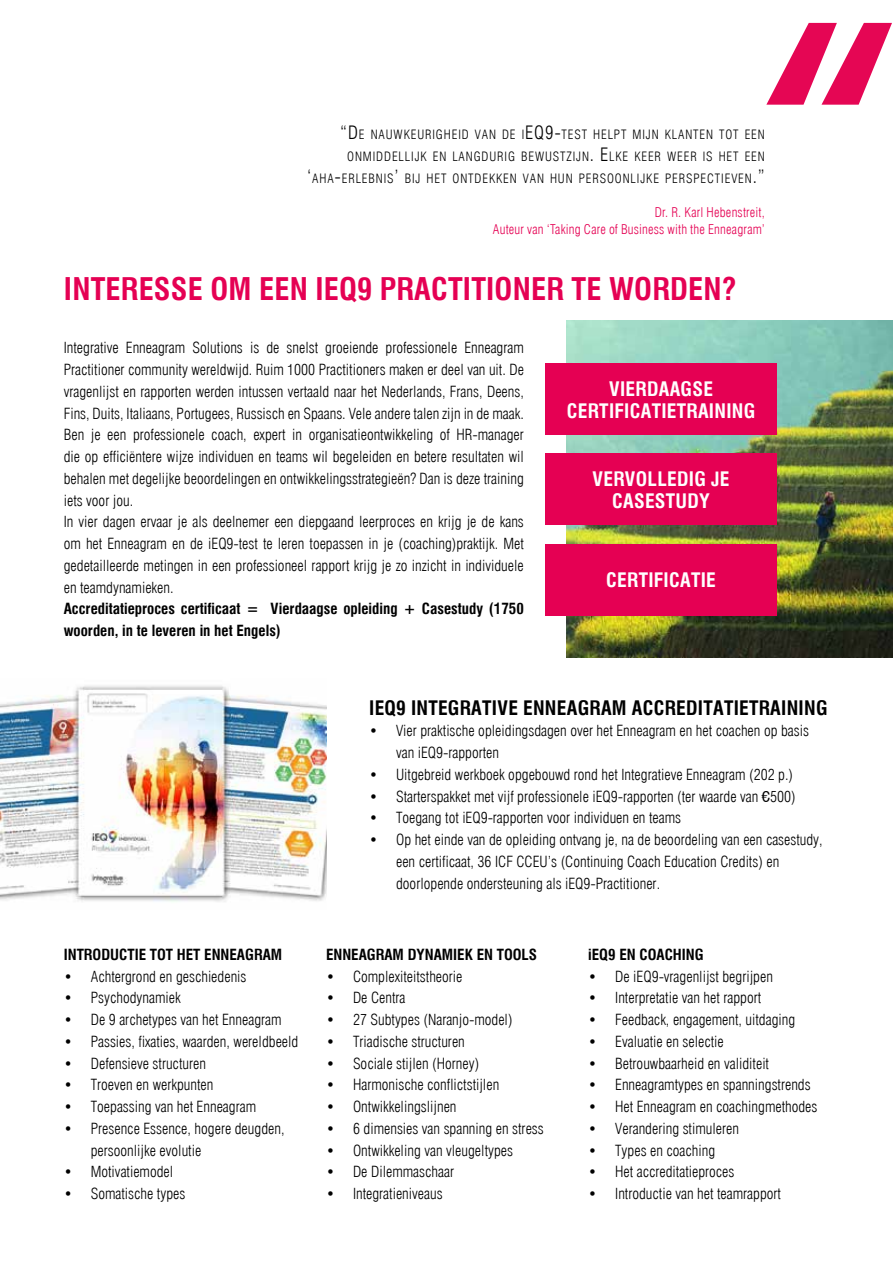
<style>
.page{position:relative;width:893px;height:1263px;background:#fff}
.page>*{position:absolute;margin:0;border:0;box-sizing:border-box;transform-origin:0 0}
.t1{font:700 condensed 30.45px "Swiss 721 BT";letter-spacing:.005em;color:#e50053}
.t2{font:700 condensed 19.5px/21.8px "Swiss 721 BT";letter-spacing:.015em;color:#fff;text-align:center}
.t3{font:700 condensed 19.5px "Swiss 721 BT";letter-spacing:.015em;color:#000}
.t4{font:300 condensed 15px/21.8px "Swiss 721 BT";color:#000}
.t5{font:700 condensed 15px/21.8px "Swiss 721 BT";color:#000}
.t6{font:300 condensed 13.2px/17.2px "Swiss 721 BT";letter-spacing:.015em;color:#e50053;text-align:right}
.t7{font:300 condensed 12.6px/21.6px "Swiss 721 BT";letter-spacing:.07em;color:#000;text-align:right}
.s1{font-size:18px}
.s2{font-weight:400;font-stretch:normal}
</style>
<div class="page">
<img style="left:567px;top:321px;width:326px;height:336px">
<img style="left:0;top:685px;width:326px;height:217px">
<div style="left:545px;top:363px;width:232px;height:72px;background:#e50053"></div>
<div style="left:545px;top:454px;width:232px;height:71px;background:#e50053"></div>
<div style="left:545px;top:544px;width:232px;height:71px;background:#e50053"></div>
<svg style="left:766px;top:23px;width:126px;height:82px"></svg>
<p class="t7" style="left:307px;top:124px;width:459px"><span class="s1">“D</span>E NAUWKEURIGHEID VAN DE I<span class="s1">EQ9-</span>TEST HELPT MIJN KLANTEN TOT EEN<br>ONMIDDELLIJK EN LANGDURIG BEWUSTZIJN<span class="s1">. E</span>LKE KEER WEER IS HET EEN <span class="s1">‘</span>AHA<span class="s1">-</span>ERLEBNIS<span class="s1">’</span> BIJ HET ONTDEKKEN VAN HUN PERSOONLIJKE PERSPECTIEVEN<span class="s1">.”</span></p>
<p class="t6" style="left:493px;top:204px;width:273px">Dr. R. Karl Hebenstreit,<br>Auteur van ‘Taking Care of Business with the Enneagram’</p>
<h1 class="t1" style="left:64px;top:270px;width:674px">INTERESSE OM EEN IEQ9 PRACTITIONER TE WORDEN?</h1>
<p class="t4" style="left:64px;top:337px;width:462px">Integrative Enneagram Solutions is de snelst groeiende professionele Enneagram Practitioner community wereldwijd. Ruim 1000 Practitioners maken er deel van uit. De vragenlijst en rapporten werden intussen vertaald naar het Nederlands, Frans, Deens, Fins, Duits, Italiaans, Portugees, Russisch en Spaans. Vele andere talen zijn in de maak.<br>Ben je een professionele coach, expert in organisatieontwikkeling of HR-manager die op efficiëntere wijze individuen en teams wil begeleiden en betere resultaten wil behalen met degelijke beoordelingen en ontwikkelingsstrategieën? Dan is deze training iets voor jou.<br>In vier dagen ervaar je als deelnemer een diepgaand leerproces en krijg je de kans om het Enneagram en de iEQ9-test te leren toepassen in je (coaching)praktijk. Met gedetailleerde metingen in een professioneel rapport krijg je zo inzicht in individuele en teamdynamieken.</p>
<p class="t5" style="left:64px;top:598px;width:462px">Accreditatieproces certificaat = Vierdaagse opleiding + Casestudy (1750 woorden, in te leveren in het Engels)</p>
<h2 class="t2" style="left:567px;top:378px;width:190px">VIERDAAGSE<br>CERTIFICATIETRAINING</h2>
<h2 class="t2" style="left:593px;top:468px;width:138px">VERVOLLEDIG JE<br>CASESTUDY</h2>
<h2 class="t2" style="left:606px;top:569px;width:111px">CERTIFICATIE</h2>
<p class="t5" style="left:64px;top:943px;width:220px">INTRODUCTIE TOT HET ENNEAGRAM</p>
<p class="t4" style="left:64px;top:965px;width:184px">• Achtergrond en geschiedenis</p>
<p class="t4" style="left:64px;top:987px;width:118px">• Psychodynamiek</p>
<p class="t4" style="left:64px;top:1009px;width:219px">• De 9 archetypes van het Enneagram</p>
<p class="t4" style="left:64px;top:1030px;width:236px">• Passies, fixaties, waarden, wereldbeeld</p>
<p class="t4" style="left:64px;top:1052px;width:144px">• Defensieve structuren</p>
<p class="t4" style="left:64px;top:1074px;width:151px">• Troeven en werkpunten</p>
<p class="t4" style="left:64px;top:1096px;width:194px">• Toepassing van het Enneagram</p>
<p class="t4" style="left:91px;top:1117px;width:195px;text-indent:-27px">• Presence Essence, hogere deugden, persoonlijke evolutie</p>
<p class="t4" style="left:64px;top:1161px;width:111px">• Motivatiemodel</p>
<p class="t4" style="left:64px;top:1183px;width:123px">• Somatische types</p>
<h2 class="t3" style="left:369px;top:696px;width:460px">IEQ9 INTEGRATIVE ENNEAGRAM ACCREDITATIETRAINING</h2>
<p class="t4" style="left:396px;top:720px;width:414px;text-indent:-27px">• Vier praktische opleidingsdagen over het Enneagram en het coachen op basis van iEQ9-rapporten</p>
<p class="t4" style="left:369px;top:764px;width:426px">• Uitgebreid werkboek opgebouwd rond het Integratieve Enneagram (202 p.)</p>
<p class="t4" style="left:369px;top:785px;width:428px">• Starterspakket met vijf professionele iEQ9-rapporten (ter waarde van <span class="s2">€</span>500)</p>
<p class="t4" style="left:369px;top:807px;width:313px">• Toegang tot iEQ9-rapporten voor individuen en teams</p>
<p class="t4" style="left:396px;top:829px;width:428px;text-indent:-27px">• Op het einde van de opleiding ontvang je, na de beoordeling van een casestudy, een certificaat, 36 ICF CCEU’s (Continuing Coach Education Credits) en doorlopende ondersteuning als iEQ9-Practitioner.</p>
<p class="t5" style="left:326px;top:943px;width:213px">ENNEAGRAM DYNAMIEK EN TOOLS</p>
<p class="t4" style="left:326px;top:965px;width:138px">• Complexiteitstheorie</p>
<p class="t4" style="left:326px;top:987px;width:81px">• De Centra</p>
<p class="t4" style="left:326px;top:1009px;width:188px">• 27 Subtypes (Naranjo-model)</p>
<p class="t4" style="left:326px;top:1030px;width:140px">• Triadische structuren</p>
<p class="t4" style="left:326px;top:1052px;width:155px">• Sociale stijlen (Horney)</p>
<p class="t4" style="left:326px;top:1074px;width:175px">• Harmonische conflictstijlen</p>
<p class="t4" style="left:326px;top:1096px;width:132px">• Ontwikkelingslijnen</p>
<p class="t4" style="left:326px;top:1117px;width:219px">• 6 dimensies van spanning en stress</p>
<p class="t4" style="left:326px;top:1139px;width:189px">• Ontwikkeling van vleugeltypes</p>
<p class="t4" style="left:326px;top:1161px;width:130px">• De Dilemmaschaar</p>
<p class="t4" style="left:326px;top:1183px;width:118px">• Integratieniveaus</p>
<p class="t5" style="left:588px;top:943px;width:117px">iEQ9 EN COACHING</p>
<p class="t4" style="left:588px;top:965px;width:186px">• De iEQ9-vragenlijst begrijpen</p>
<p class="t4" style="left:588px;top:987px;width:174px">• Interpretatie van het rapport</p>
<p class="t4" style="left:588px;top:1009px;width:209px">• Feedback, engagement, uitdaging</p>
<p class="t4" style="left:588px;top:1030px;width:137px">• Evaluatie en selectie</p>
<p class="t4" style="left:588px;top:1052px;width:182px">• Betrouwbaarheid en validiteit</p>
<p class="t4" style="left:588px;top:1074px;width:224px">• Enneagramtypes en spanningstrends</p>
<p class="t4" style="left:588px;top:1096px;width:231px">• Het Enneagram en coachingmethodes</p>
<p class="t4" style="left:588px;top:1117px;width:152px">• Verandering stimuleren</p>
<p class="t4" style="left:588px;top:1139px;width:128px">• Types en coaching</p>
<p class="t4" style="left:588px;top:1161px;width:148px">• Het accreditatieproces</p>
<p class="t4" style="left:588px;top:1183px;width:194px">• Introductie van het teamrapport</p>
</div>
